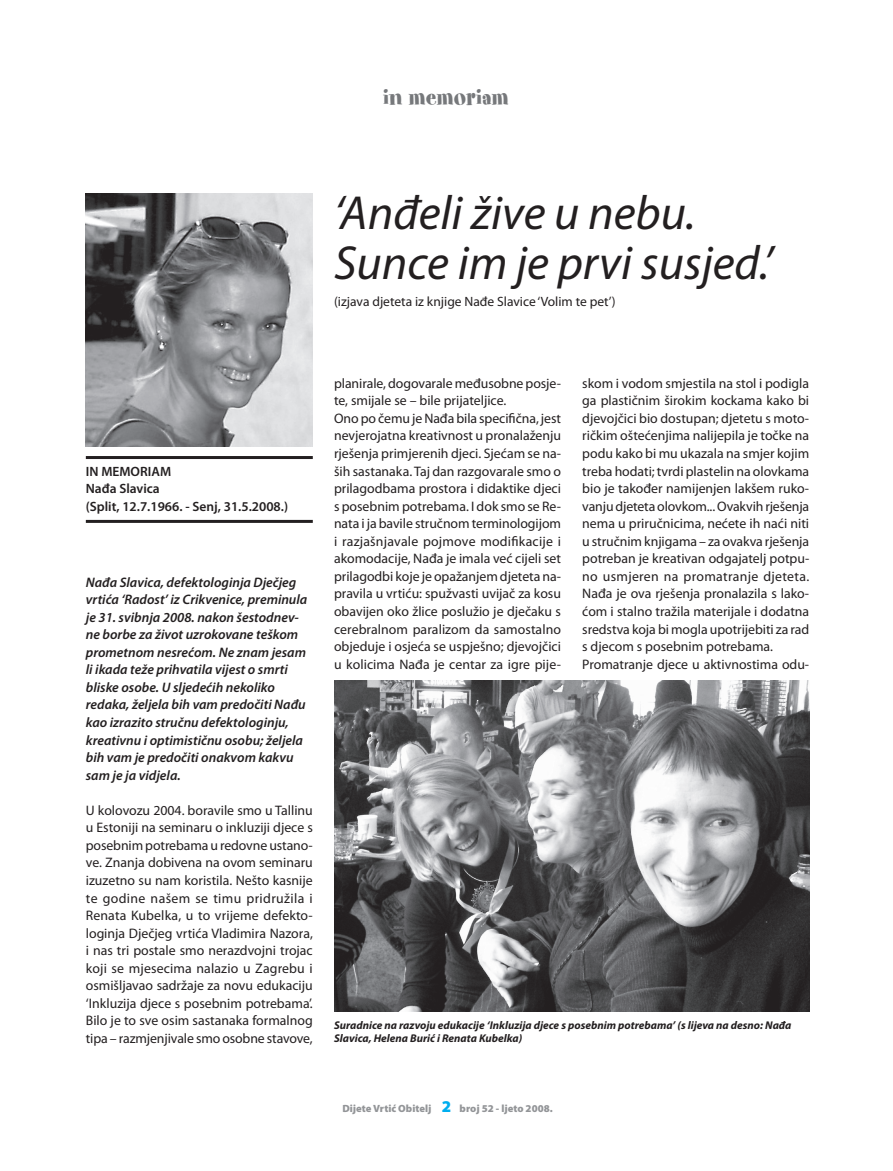
<style>
.page{position:relative;width:893px;height:1171px;background:#fff}
.page>*{position:absolute;margin:0;border:0;box-sizing:border-box;transform-origin:0 0}
.t1{font:italic 48px/49.5px "Myriad Pro";color:#231f20}
.t2{font:27px "Spumoni LP";letter-spacing:.01em;color:#76787b}
.t3{font:13.8px/17.5px "Myriad Pro";color:#231f20}
.t4{font:italic 600 13.8px/17.5px "Myriad Pro";color:#231f20}
.t5{font:600 13.5px/17.2px "Myriad Pro";color:#231f20}
.t6{font:13.5px "Myriad Pro";color:#231f20}
.t7{font:italic 700 11.25px/13.5px "Myriad Pro";color:#231f20}
.t8{font:900 10.5px "Myriad Pro";color:#939598}
.s1{font-size:16.5px;color:#00aeef}
</style>
<div class="page">
<hr style="left:86px;top:456px;width:227px;height:3px;background:#231f20">
<hr style="left:86px;top:520px;width:227px;height:3px;background:#231f20">
<img style="left:86px;top:193px;width:227px;height:254px">
<img style="left:334px;top:680px;width:475px;height:331px">
<h2 class="t2" style="left:383px;top:83px;width:127px">in memoriam</h2>
<h1 class="t1" style="left:334px;top:192px;width:440px">‘Anđeli žive u nebu.<br>Sunce im je prvi susjed.’</h1>
<p class="t6" style="left:334px;top:296px;width:283px">(izjava djeteta iz knjige Nađe Slavice ‘Volim te pet’)</p>
<p class="t5" style="left:86px;top:463px;width:204px">IN MEMORIAM<br>Nađa Slavica<br>(Split, 12.7.1966. - Senj, 31.5.2008.)</p>
<p class="t4" style="left:86px;top:574px;width:223px">Nađa Slavica, defektologinja Dječjeg vrtića ‘Radost’ iz Crikvenice, preminula je 31. svibnja 2008. nakon šestodnev&shy;ne borbe za život uzrokovane teškom prometnom nesrećom. Ne znam jesam li ikada teže prihvatila vijest o smrti bliske osobe. U sljedećih nekoliko redaka, željela bih vam predočiti Nađu kao izrazito stručnu defektologinju, kreativnu i optimističnu osobu; željela bih vam je predočiti onakvom kakvu sam je ja vidjela.</p>
<p class="t3" style="left:86px;top:802px;width:228px;text-align:justify">U kolovozu 2004. boravile smo u Tallinu u Estoniji na seminaru o inkluziji djece s posebnim potrebama u redovne ustano&shy;ve. Znanja dobivena na ovom seminaru izuzetno su nam koristila. Nešto kasnije te godine našem se timu pridružila i Renata Kubelka, u to vrijeme defekto&shy;loginja Dječjeg vrtića Vladimira Nazora, i nas tri postale smo nerazdvojni trojac koji se mjesecima nalazio u Zagrebu i osmišljavao sadržaje za novu edukaciju ‘Inkluzija djece s posebnim potrebama’.<br>Bilo je to sve osim sastanaka formalnog tipa – razmjenjivale smo osobne stavove,</p>
<p class="t3" style="left:334px;top:375px;width:228px">planirale, dogovarale međusobne posje&shy;te, smijale se – bile prijateljice.<br>Ono po čemu je Nađa bila specifična, jest nevjerojatna kreativnost u pronalaženju rješenja primjerenih djeci. Sjećam se na&shy;ših sastanaka. Taj dan razgovarale smo o prilagodbama prostora i didaktike djeci s posebnim potrebama. I dok smo se Re&shy;nata i ja bavile stručnom terminologijom i razjašnjavale pojmove modifikacije i akomodacije, Nađa je imala već cijeli set prilagodbi koje je opažanjem djeteta na&shy;pravila u vrtiću: spužvasti uvijač za kosu obavijen oko žlice poslužio je dječaku s cerebralnom paralizom da samostalno objeduje i osjeća se uspješno; djevojčici u kolicima Nađa je centar za igre pije-</p>
<p class="t3" style="left:582px;top:375px;width:228px">skom i vodom smjestila na stol i podigla ga plastičnim širokim kockama kako bi djevojčici bio dostupan; djetetu s moto&shy;ričkim oštećenjima nalijepila je točke na podu kako bi mu ukazala na smjer kojim treba hodati; tvrdi plastelin na olovkama bio je također namijenjen lakšem ruko&shy;vanju djeteta olovkom... Ovakvih rješenja nema u priručnicima, nećete ih naći niti u stručnim knjigama – za ovakva rješenja potreban je kreativan odgajatelj potpu&shy;no usmjeren na promatranje djeteta.<br>Nađa je ova rješenja pronalazila s lako&shy;ćom i stalno tražila materijale i dodatna sredstva koja bi mogla upotrijebiti za rad s djecom s posebnim potrebama.<br>Promatranje djece u aktivnostima odu-</p>
<p class="t7" style="left:334px;top:1019px;width:459px">Suradnice na razvoju edukacije ‘Inkluzija djece s posebnim potrebama’ (s lijeva na desno: Nađa<br>Slavica, Helena Burić i Renata Kubelka)</p>
<p class="t8" style="left:342px;top:1102px;width:212px">Dijete Vrtić Obitelj <span class="s1">2</span> broj 52 - ljeto 2008.</p>
</div>
